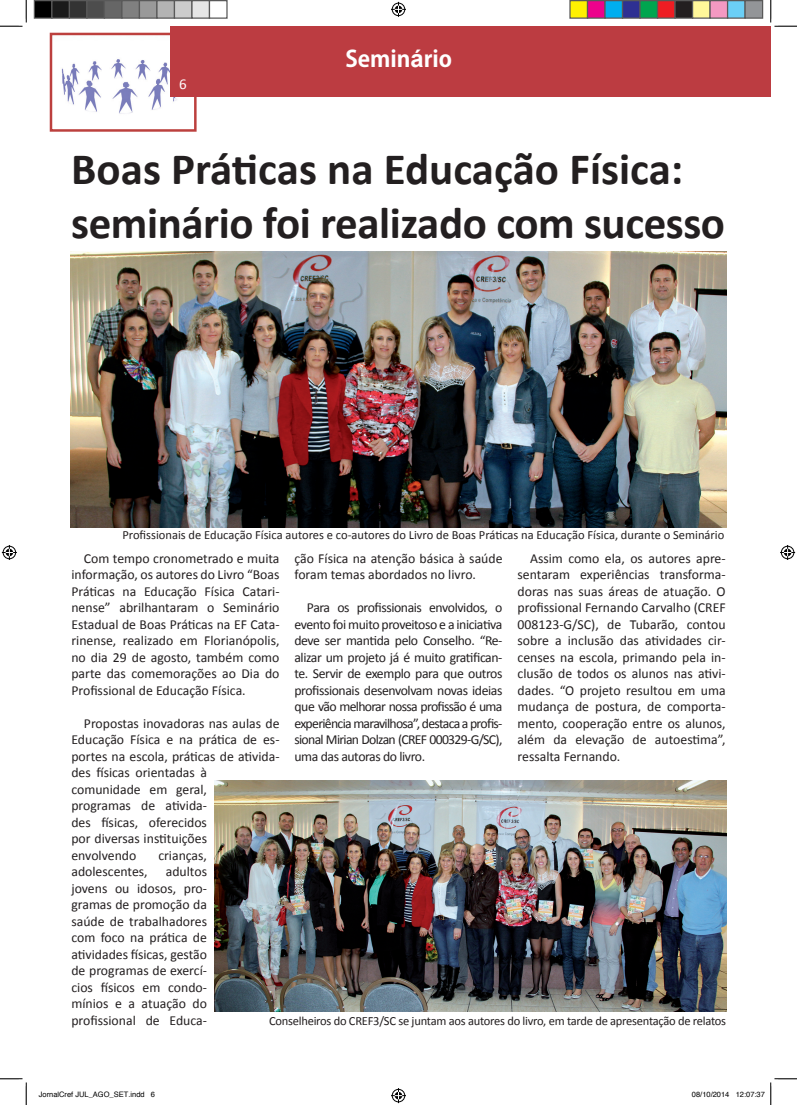
<style>
.page{position:relative;width:797px;height:1105px;background:#fff}
.page>*{position:absolute;margin:0;border:0;box-sizing:border-box;transform-origin:0 0}
.t1{font:700 45px/54px "Calibri";letter-spacing:-.01em;color:#231f20}
.t2{font:700 22.5px "Adobe Gothic Std";color:#fff}
.t3{font:15px "Calibri";color:#fff}
.t4{font:13.75px/16.5px "Calibri";color:#231f20;text-align:justify}
.t5{font:12.5px "Calibri";letter-spacing:-.01em;color:#231f20}
.t6{font:7.5px "Helvetica";color:#000}
.s1{font-family:"Arial";font-size:23.75px}
</style>
<div class="page">
<img style="left:61px;top:59px;width:116px;height:55px">
<div style="left:50px;top:33px;width:146px;height:99px;border:2px solid #bc403e"></div>
<div style="left:170px;top:26px;width:600px;height:71px;background:#bc3c41"></div>
<img style="left:71px;top:252px;width:655px;height:276px">
<img style="left:214px;top:780px;width:512px;height:231px">
<svg style="left:0;top:0;width:27px;height:27px"></svg>
<svg style="left:0;top:1078px;width:27px;height:27px"></svg>
<svg style="left:770px;top:0;width:27px;height:27px"></svg>
<svg style="left:391px;top:2px;width:15px;height:15px"></svg>
<svg style="left:391px;top:1088px;width:15px;height:15px"></svg>
<svg style="left:2px;top:545px;width:15px;height:15px"></svg>
<svg style="left:780px;top:545px;width:15px;height:15px"></svg>
<div style="left:34px;top:1px;width:18px;height:17px;background:#000"></div>
<div style="left:34px;top:0;width:18px;height:19px;border:1px solid #595959"></div>
<div style="left:52px;top:1px;width:17px;height:17px;background:#1a1a1a"></div>
<div style="left:51px;top:0;width:19px;height:19px;border:1px solid #595959"></div>
<div style="left:69px;top:1px;width:18px;height:17px;background:#333"></div>
<div style="left:69px;top:0;width:19px;height:19px;border:1px solid #595959"></div>
<div style="left:87px;top:1px;width:17px;height:17px;background:#4d4d4d"></div>
<div style="left:86px;top:0;width:19px;height:19px;border:1px solid #595959"></div>
<div style="left:104px;top:1px;width:18px;height:17px;background:#666"></div>
<div style="left:104px;top:0;width:18px;height:19px;border:1px solid #595959"></div>
<div style="left:122px;top:1px;width:17px;height:17px;background:#808080"></div>
<div style="left:121px;top:0;width:19px;height:19px;border:1px solid #595959"></div>
<div style="left:139px;top:1px;width:18px;height:17px;background:#999"></div>
<div style="left:139px;top:0;width:19px;height:19px;border:1px solid #595959"></div>
<div style="left:157px;top:1px;width:17px;height:17px;background:#b3b3b3"></div>
<div style="left:156px;top:0;width:19px;height:19px;border:1px solid #595959"></div>
<div style="left:174px;top:1px;width:18px;height:17px;background:#ccc"></div>
<div style="left:174px;top:0;width:18px;height:19px;border:1px solid #595959"></div>
<div style="left:192px;top:1px;width:17px;height:17px;background:#e6e6e6"></div>
<div style="left:191px;top:0;width:19px;height:19px;border:1px solid #595959"></div>
<div style="left:209px;top:0;width:19px;height:19px;border:1px solid #595959"></div>
<div style="left:570px;top:1px;width:17px;height:17px;background:#fff101"></div>
<div style="left:569px;top:0;width:19px;height:19px;border:1px solid #595959"></div>
<div style="left:587px;top:1px;width:18px;height:17px;background:#ed028c"></div>
<div style="left:587px;top:0;width:18px;height:19px;border:1px solid #595959"></div>
<div style="left:605px;top:1px;width:17px;height:17px;background:#00aeef"></div>
<div style="left:604px;top:0;width:19px;height:19px;border:1px solid #595959"></div>
<div style="left:622px;top:1px;width:18px;height:17px;background:#2e3092"></div>
<div style="left:622px;top:0;width:18px;height:19px;border:1px solid #595959"></div>
<div style="left:640px;top:1px;width:17px;height:17px;background:#00a54f"></div>
<div style="left:639px;top:0;width:19px;height:19px;border:1px solid #595959"></div>
<div style="left:657px;top:1px;width:18px;height:17px;background:#ee1d23"></div>
<div style="left:657px;top:0;width:18px;height:19px;border:1px solid #595959"></div>
<div style="left:675px;top:1px;width:17px;height:17px;background:#231f20"></div>
<div style="left:674px;top:0;width:19px;height:19px;border:1px solid #595959"></div>
<div style="left:692px;top:1px;width:18px;height:17px;background:#fff79a"></div>
<div style="left:692px;top:0;width:18px;height:19px;border:1px solid #595959"></div>
<div style="left:710px;top:1px;width:17px;height:17px;background:#f499c2"></div>
<div style="left:709px;top:0;width:19px;height:19px;border:1px solid #595959"></div>
<div style="left:727px;top:1px;width:18px;height:17px;background:#6bcff6"></div>
<div style="left:727px;top:0;width:18px;height:19px;border:1px solid #595959"></div>
<div style="left:745px;top:1px;width:17px;height:17px;background:#939598"></div>
<div style="left:744px;top:0;width:19px;height:19px;border:1px solid #595959"></div>
<svg style="left:770px;top:1078px;width:27px;height:27px"></svg>
<p class="t3" style="left:179px;top:75px;width:9px">6</p>
<h2 class="t2" style="left:345px;top:45px;width:108px">Semin<span class="s1">á</span>rio</h2>
<h1 class="t1" style="left:71px;top:142px;width:655px">Boas Práticas na Educação Física: seminário foi realizado com sucesso</h1>
<p class="t5" style="left:122px;top:527px;width:603px">Profissionais de Educação Física autores e co-autores do Livro de Boas Práticas na Educação Física, durante o Seminário</p>
<p class="t4" style="left:71px;top:550px;width:210px;text-indent:12px">Com tempo cronometrado e muita informação, os autores do Livro “Boas Práticas na Educação Física Catari&shy;nense” abrilhantaram o Seminário Estadual de Boas Práticas na EF Cata&shy;rinense, realizado em Florianópolis, no dia 29 de agosto, também como parte das comemorações ao Dia do Profissional de Educação Física.</p>
<p class="t4" style="left:71px;top:715px;width:210px;text-align:left;text-indent:12px">Propostas inovadoras nas aulas de<br>Educação Física e na prática de es&shy;portes na escola, práticas de ativida&shy;des físicas orientadas à comunidade em geral,<br>programas de ativida-<br>des físicas, oferecidos<br>por diversas instituições<br>envolvendo</p>
<p class="t4" style="left:158px;top:847px;width:50px">crianças,</p>
<p class="t4" style="left:294px;top:550px;width:210px">ção Física na atenção básica à saúde foram temas abordados no livro.</p>
<p class="t4" style="left:294px;top:599px;width:209px;text-indent:12px">Para os profissionais envolvidos, o evento foi muito proveitoso e a iniciativa deve ser mantida pelo Conselho. “Re&shy;alizar um projeto já é muito gratifican&shy;te. Servir de exemplo para que outros profissionais desenvolvam novas ideias que vão melhorar nossa profissão é uma experiência maravilhosa”, destaca a profis&shy;sional Mirian Dolzan (CREF 000329-G/SC), uma das autoras do livro.</p>
<p class="t4" style="left:517px;top:550px;width:210px;text-indent:12px">Assim como ela, os autores apre&shy;sentaram experiências transforma&shy;doras nas suas áreas de atuação. O profissional Fernando Carvalho (CREF 008123-G/SC), de Tubarão, contou sobre a inclusão das atividades cir&shy;censes na escola, primando pela in&shy;clusão de todos os alunos nas ativi&shy;dades. “O projeto resultou em uma mudança de postura, de comporta&shy;mento, cooperação entre os alunos, além da elevação de autoestima”, ressalta Fernando.</p>
<p class="t4" style="left:71px;top:863px;width:137px;text-indent:94px">adultos jovens ou idosos, pro&shy;gramas de promoção da saúde de trabalhadores com foco na prática de atividades físicas, gestão de programas de exercí&shy;cios físicos em condo&shy;mínios e a atuação do profissional de Educa-</p>
<p class="t4" style="left:71px;top:863px;width:78px">adolescentes,</p>
<p class="t5" style="left:269px;top:1012px;width:458px">Conselheiros do CREF3/SC se juntam aos autores do livro, em tarde de apresentação de relatos</p>
<p class="t6" style="left:39px;top:1090px;width:118px">JornalCref JUL_AGO_SET.indd 6</p>
<p class="t6" style="left:692px;top:1090px;width:74px">08/10/2014 12:07:37</p>
</div>
